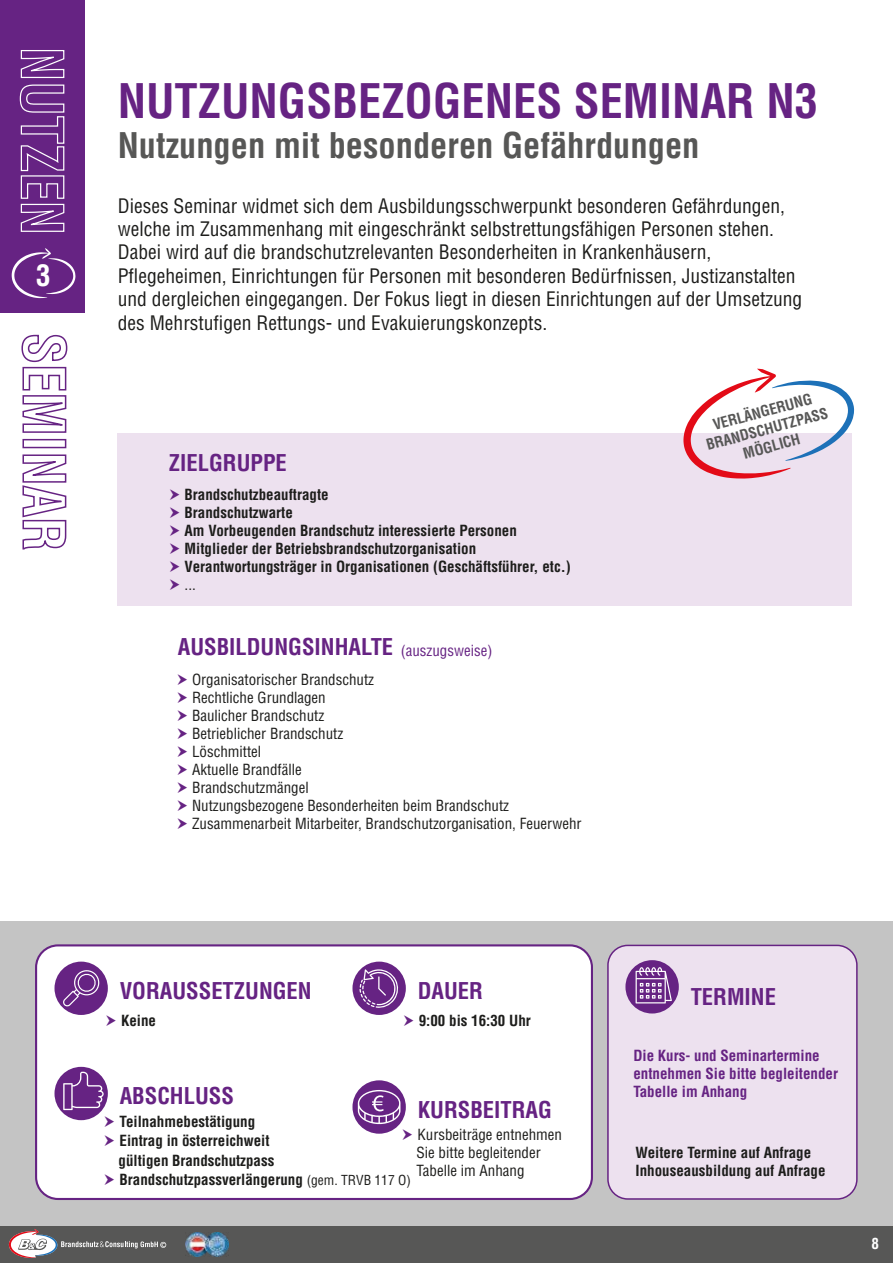
<style>
.page{position:relative;width:893px;height:1263px;background:#fff}
.page>*{position:absolute;margin:0;border:0;box-sizing:border-box;transform-origin:0 0}
.t1{font:700 condensed 46.5px "Helvetica LT Std";color:#662383}
.t2{font:700 condensed 34.5px "Helvetica LT Std";color:#575756}
.t3{font:700 condensed 29.1px "Helvetica LT Std";color:#fff}
.t4{font:700 condensed 22.65px "Helvetica LT Std";color:#662383}
.t5{font:condensed 19.5px/23.4px "Helvetica LT Std";color:#1d1d1b}
.t6{font:700 condensed 15px/18px "Helvetica LT Std";color:#1d1d1b}
.t7{font:condensed 15px/18px "Helvetica LT Std";color:#1d1d1b}
.t8{font:700 condensed 15px/18px "Helvetica LT Std";color:#662383}
.t9{font:condensed 15px "Helvetica LT Std";color:#662383}
.t10{font:700 condensed 15px "Helvetica LT Std";color:#fff}
.t11{font:700 condensed 14.85px/17.7px "Helvetica LT Std";color:#575756;text-align:center}
.s1{font-weight:400;font-size:13.5px}
</style>
<div class="page">
<div style="left:0;top:921px;width:893px;height:307px;background:#c4c4c4"></div>
<div style="left:0;top:0;width:84px;height:312px;background:#662383"></div>
<svg style="left:19px;top:50px;width:46px;height:182px"></svg>
<svg style="left:12px;top:248px;width:64px;height:50px"></svg>
<svg style="left:21px;top:334px;width:47px;height:99px"></svg>
<div style="left:22px;top:439px;width:44px;height:9px;border:2px solid #662383"></div>
<svg style="left:22px;top:454px;width:45px;height:96px"></svg>
<div style="left:608px;top:945px;width:249px;height:254px;background:#ede1ef;border-radius:20px"></div>
<div style="left:607px;top:945px;width:251px;height:255px;border:2px solid #662383;border-radius:20px"></div>
<div style="left:625px;top:960px;width:54px;height:53px;background:#662383;border-radius:50%"></div>
<svg style="left:636px;top:967px;width:36px;height:36px"></svg>
<div style="left:36px;top:945px;width:556px;height:254px;background:#fff;border-radius:22px"></div>
<div style="left:35px;top:944px;width:558px;height:256px;border:2px solid #662383;border-radius:22px"></div>
<div style="left:55px;top:1067px;width:53px;height:53px;background:#662383;border-radius:50%"></div>
<svg style="left:63px;top:1072px;width:41px;height:38px"></svg>
<svg style="left:352px;top:1080px;width:54px;height:54px"></svg>
<div style="left:55px;top:961px;width:53px;height:54px;background:#662383;border-radius:50%"></div>
<svg style="left:63px;top:969px;width:38px;height:38px"></svg>
<div style="left:352px;top:961px;width:54px;height:54px;background:#662383;border-radius:50%"></div>
<svg style="left:359px;top:969px;width:40px;height:39px"></svg>
<div style="left:117px;top:433px;width:735px;height:173px;background:#ede1ef"></div>
<div style="left:0;top:1227px;width:893px;height:36px;background:#575756"></div>
<svg style="left:9px;top:1229px;width:157px;height:29px"></svg>
<img style="left:186px;top:1232px;width:42px;height:24px">
<svg style="left:683px;top:369px;width:171px;height:110px"></svg>
<svg style="left:358px;top:1090px;width:48px;height:44px"></svg>
<h3 class="t3" style="left:36px;top:257px;width:16px">3</h3>
<h1 class="t1" style="left:118px;top:72px;width:702px">NUTZUNGSBEZOGENES SEMINAR N3</h1>
<h2 class="t2" style="left:118px;top:124px;width:583px">Nutzungen mit besonderen Gefährdungen</h2>
<p class="t5" style="left:118px;top:194px;width:686px">Dieses Seminar widmet sich dem Ausbildungsschwerpunkt besonderen Gefährdungen, welche im Zusammenhang mit eingeschränkt selbstrettungsfähigen Personen stehen.<br>Dabei wird auf die brandschutzrelevanten Besonderheiten in Krankenhäusern, Pflegeheimen, Einrichtungen für Personen mit besonderen Bedürfnissen, Justizanstalten und dergleichen eingegangen. Der Fokus liegt in diesen Einrichtungen auf der Umsetzung des Mehrstufigen Rettungs- und Evakuierungskonzepts.</p>
<p class="t4" style="left:169px;top:449px;width:119px">ZIELGRUPPE</p>
<p class="t6" style="left:185px;top:485px;width:388px">Brandschutzbeauftragte<br>Brandschutzwarte<br>Am Vorbeugenden Brandschutz interessierte Personen Mitglieder der Betriebsbrandschutzorganisation Verantwortungsträger in Organisationen (Geschäftsführer, etc.)</p>
<p class="t7" style="left:185px;top:575px;width:13px">...</p>
<p class="t4" style="left:178px;top:633px;width:217px">AUSBILDUNGSINHALTE</p>
<p class="t7" style="left:192px;top:671px;width:391px">Organisatorischer Brandschutz<br>Rechtliche Grundlagen<br>Baulicher Brandschutz<br>Betrieblicher Brandschutz<br>Löschmittel<br>Aktuelle Brandfälle<br>Brandschutzmängel<br>Nutzungsbezogene Besonderheiten beim Brandschutz<br>Zusammenarbeit Mitarbeiter, Brandschutzorganisation, Feuerwehr</p>
<p class="t9" style="left:401px;top:641px;width:93px">(auszugsweise)</p>
<p class="t11" style="left:700px;top:419px;width:127px;rotate:-15deg">VERLÄNGERUNG<br>BRANDSCHUTZPASS<br>MÖGLICH</p>
<p class="t4" style="left:120px;top:976px;width:193px">VORAUSSETZUNGEN</p>
<p class="t6" style="left:121px;top:1011px;width:37px">Keine</p>
<p class="t4" style="left:418px;top:976px;width:67px">DAUER</p>
<p class="t6" style="left:419px;top:1011px;width:114px">9:00 bis 16:30 Uhr</p>
<p class="t4" style="left:120px;top:1082px;width:116px">ABSCHLUSS</p>
<p class="t6" style="left:119px;top:1112px;width:294px;line-height:19.5px">Teilnahmebestätigung<br>Eintrag in österreichweit<br>gültigen Brandschutzpass<br>Brandschutzpassverlängerung <span class="s1">(gem. TRVB 117 O)</span></p>
<p class="t4" style="left:418px;top:1095px;width:136px">KURSBEITRAG</p>
<p class="t7" style="left:417px;top:1125px;width:147px">Kursbeiträge entnehmen<br>Sie bitte begleitender<br>Tabelle im Anhang</p>
<p class="t4" style="left:691px;top:982px;width:87px">TERMINE</p>
<p class="t8" style="left:633px;top:1047px;width:206px">Die Kurs- und Seminartermine entnehmen Sie bitte begleitender<br>Tabelle im Anhang</p>
<p class="t6" style="left:636px;top:1143px;width:192px">Weitere Termine auf Anfrage<br>Inhouseausbildung auf Anfrage</p>
<p class="t10" style="left:871px;top:1234px;width:9px">8</p>
</div>
